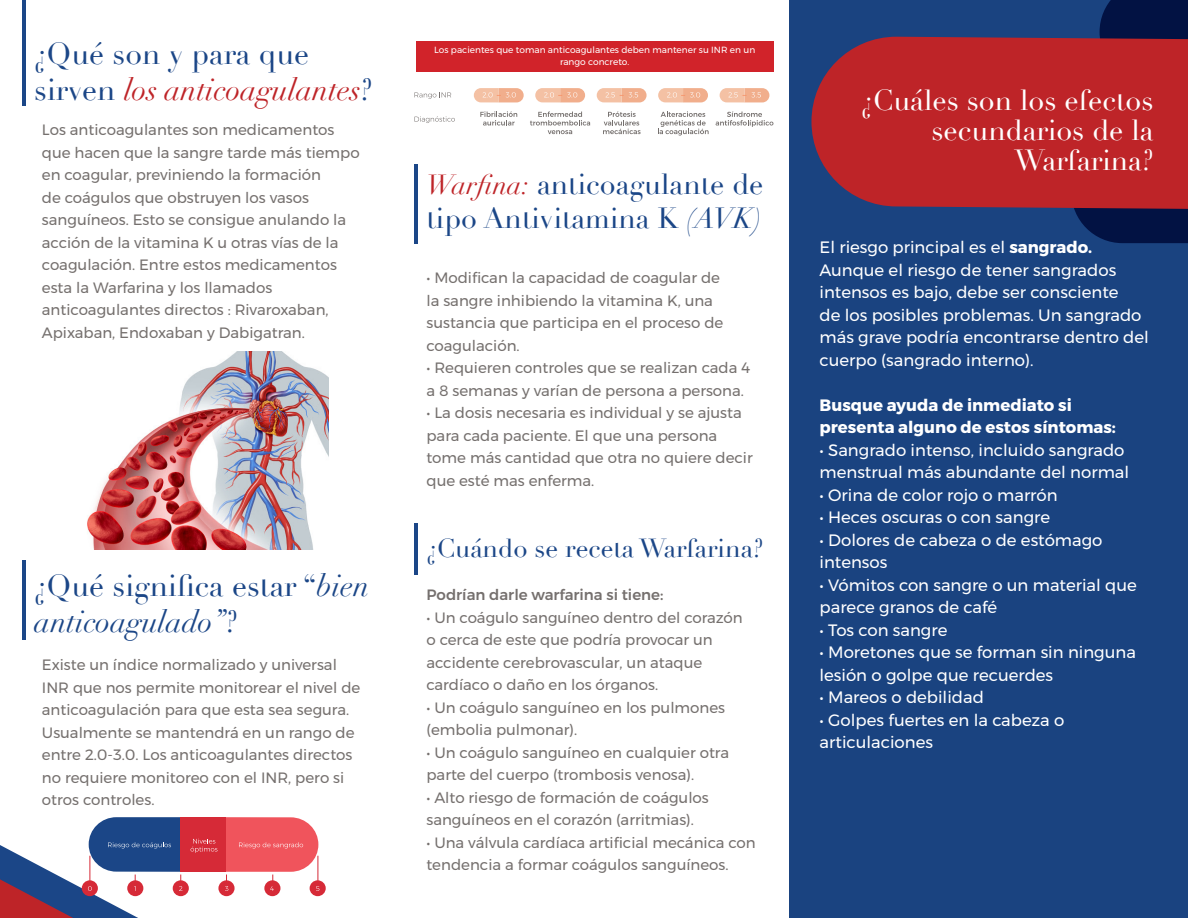
<style>
.page{position:relative;width:1188px;height:918px;background:#fff}
.page>*{position:absolute;margin:0;border:0;box-sizing:border-box;transform-origin:0 0}
.t1{font:30px/36px "Didot";color:#1b4687}
.t2{font:28.5px/34.2px "Didot";color:#1b4687}
.t3{font:28.5px "Didot";color:#fff}
.t4{font:25.5px "Didot";color:#1b4687}
.t5{font:16.5px/22.5px "Montserrat";color:#fff}
.t6{font:700 16.5px/22.5px "Montserrat";color:#fff}
.t7{font:15px/22.5px "Montserrat";color:#75706e}
.t8{font:500 15px "Montserrat";color:#75706e}
.t9{font:9px "Montserrat";color:#fff}
.s1{font-style:italic;color:#be2428}
.s2{font-style:italic}
.s3{font-style:italic;font-size:27px;color:#be2428}
.s4{font-weight:700}
</style>
<div class="page">
<img style="left:87px;top:351px;width:241px;height:198px">
<hr style="left:22px;top:0;width:4px;height:106px;background:#1b4687">
<hr style="left:22px;top:560px;width:4px;height:80px;background:#1b4687">
<hr style="left:415px;top:164px;width:3px;height:80px;background:#1b4687">
<hr style="left:415px;top:524px;width:3px;height:51px;background:#1b4687">
<div style="left:181px;top:817px;width:45px;height:55px;background:#d62a37"></div>
<svg style="left:173px;top:880px;width:16px;height:16px"></svg>
<div style="left:218px;top:880px;width:17px;height:16px;background:#d62a37;border-radius:50%"></div>
<div style="left:264px;top:880px;width:16px;height:16px;background:#d62a37;border-radius:50%"></div>
<div style="left:310px;top:880px;width:16px;height:16px;background:#d62a37;border-radius:50%"></div>
<svg style="left:0;top:817px;width:185px;height:101px"></svg>
<svg style="left:191px;top:817px;width:128px;height:74px"></svg>
<svg style="left:415px;top:92px;width:36px;height:7px"></svg>
<svg style="left:415px;top:116px;width:40px;height:7px"></svg>
<svg style="left:480px;top:111px;width:37px;height:15px"></svg>
<svg style="left:474px;top:88px;width:50px;height:14px"></svg>
<svg style="left:530px;top:111px;width:60px;height:23px"></svg>
<svg style="left:535px;top:88px;width:50px;height:14px"></svg>
<svg style="left:603px;top:111px;width:38px;height:23px"></svg>
<svg style="left:597px;top:88px;width:50px;height:14px"></svg>
<svg style="left:658px;top:111px;width:51px;height:25px"></svg>
<svg style="left:658px;top:88px;width:50px;height:14px"></svg>
<svg style="left:716px;top:111px;width:57px;height:16px"></svg>
<svg style="left:720px;top:88px;width:49px;height:14px"></svg>
<div style="left:416px;top:41px;width:357px;height:31px;background:#d1232a"></div>
<div style="left:790px;top:0;width:398px;height:918px;background:#1a4380"></div>
<div style="left:1100px;top:0;width:88px;height:37px;background:#021243"></div>
<svg style="left:1074px;top:209px;width:114px;height:34px;background:#04174a"></svg>
<div style="left:811px;top:37px;width:377px;height:172px;background:#be2428"></div>
<p class="t1" style="left:34px;top:36px;width:340px">¿Qué son y para que sirven <span class="s1">los anticoagulantes</span>?</p>
<p class="t7" style="left:42px;top:118px;width:319px">Los anticoagulantes son medicamentos que hacen que la sangre tarde más tiempo en coagular, previniendo la formación<br>de coágulos que obstruyen los vasos sanguíneos. Esto se consigue anulando la acción de la vitamina K u otras vías de la coagulación. Entre estos medicamentos esta la Warfarina y los llamados anticoagulantes directos : Rivaroxaban, Apixaban, Endoxaban y Dabigatran.</p>
<p class="t1" style="left:34px;top:569px;width:336px">¿Qué significa estar “<span class="s2">bien anticoagulado”</span>?</p>
<p class="t7" style="left:42px;top:654px;width:320px">Existe un índice normalizado y universal INR que nos permite monitorear el nivel de anticoagulación para que esta sea segura.<br>Usualmente se mantendrá en un rango de entre 2.0-3.0. Los anticoagulantes directos no requiere monitoreo con el INR, pero si otros controles.</p>
<p class="t9" style="left:434px;top:43px;width:323px">Los pacientes que toman anticoagulantes deben mantener su INR en un</p>
<p class="t9" style="left:560px;top:55px;width:71px">rango concreto.</p>
<p class="t2" style="left:426px;top:168px;width:339px"><span class="s3">Warfina:</span> anticoagulante de tipo Antivitamina K <span class="s2">(AVK)</span></p>
<p class="t7" style="left:426px;top:267px;width:298px">• Modifican la capacidad de coagular de la sangre inhibiendo la vitamina K, una sustancia que participa en el proceso de coagulación.</p>
<p class="t7" style="left:426px;top:357px;width:325px">• Requieren controles que se realizan cada 4 a 8 semanas y varían de persona a persona.</p>
<p class="t7" style="left:426px;top:402px;width:328px">• La dosis necesaria es individual y se ajusta para cada paciente. El que una persona tome más cantidad que otra no quiere decir que esté mas enferma.</p>
<p class="t4" style="left:426px;top:533px;width:338px">¿Cuándo se receta Warfarina?</p>
<p class="t8" style="left:426px;top:583px;width:238px">Podrían darle warfarina si tiene:</p>
<p class="t7" style="left:426px;top:606px;width:318px">• Un coágulo sanguíneo dentro del corazón o cerca de este que podría provocar un accidente cerebrovascular, un ataque cardíaco o daño en los órganos.</p>
<p class="t7" style="left:426px;top:696px;width:300px">• Un coágulo sanguíneo en los pulmones (embolia pulmonar).</p>
<p class="t7" style="left:426px;top:741px;width:304px">• Un coágulo sanguíneo en cualquier otra parte del cuerpo (trombosis venosa).</p>
<p class="t7" style="left:426px;top:786px;width:284px">• Alto riesgo de formación de coágulos sanguíneos en el corazón (arritmias).</p>
<p class="t7" style="left:426px;top:831px;width:331px">• Una válvula cardíaca artificial mecánica con tendencia a formar coágulos sanguíneos.</p>
<p class="t3" style="left:861px;top:83px;width:294px">¿Cuáles son los efectos</p>
<p class="t3" style="left:931px;top:113px;width:224px">secundarios de la</p>
<p class="t3" style="left:1015px;top:143px;width:141px">Warfarina?</p>
<p class="t5" style="left:820px;top:236px;width:331px">El riesgo principal es el <span class="s4">sangrado.<br></span>Aunque el riesgo de tener sangrados intensos es bajo, debe ser consciente<br>de los posibles problemas. Un sangrado más grave podría encontrarse dentro del cuerpo (sangrado interno).</p>
<p class="t6" style="left:820px;top:394px;width:298px">Busque ayuda de inmediato si presenta alguno de estos síntomas:</p>
<p class="t5" style="left:820px;top:438px;width:311px">• Sangrado intenso, incluido sangrado menstrual más abundante del normal</p>
<p class="t5" style="left:820px;top:483px;width:240px">• Orina de color rojo o marrón</p>
<p class="t5" style="left:820px;top:506px;width:232px">• Heces oscuras o con sangre</p>
<p class="t5" style="left:820px;top:528px;width:284px">• Dolores de cabeza o de estómago intensos</p>
<p class="t5" style="left:820px;top:573px;width:319px">• Vómitos con sangre o un material que parece granos de café</p>
<p class="t5" style="left:820px;top:618px;width:129px">• Tos con sangre</p>
<p class="t5" style="left:820px;top:641px;width:318px">• Moretones que se forman sin ninguna lesión o golpe que recuerdes</p>
<p class="t5" style="left:820px;top:686px;width:166px">• Mareos o debilidad</p>
<p class="t5" style="left:820px;top:708px;width:246px">• Golpes fuertes en la cabeza o articulaciones</p>
</div>
